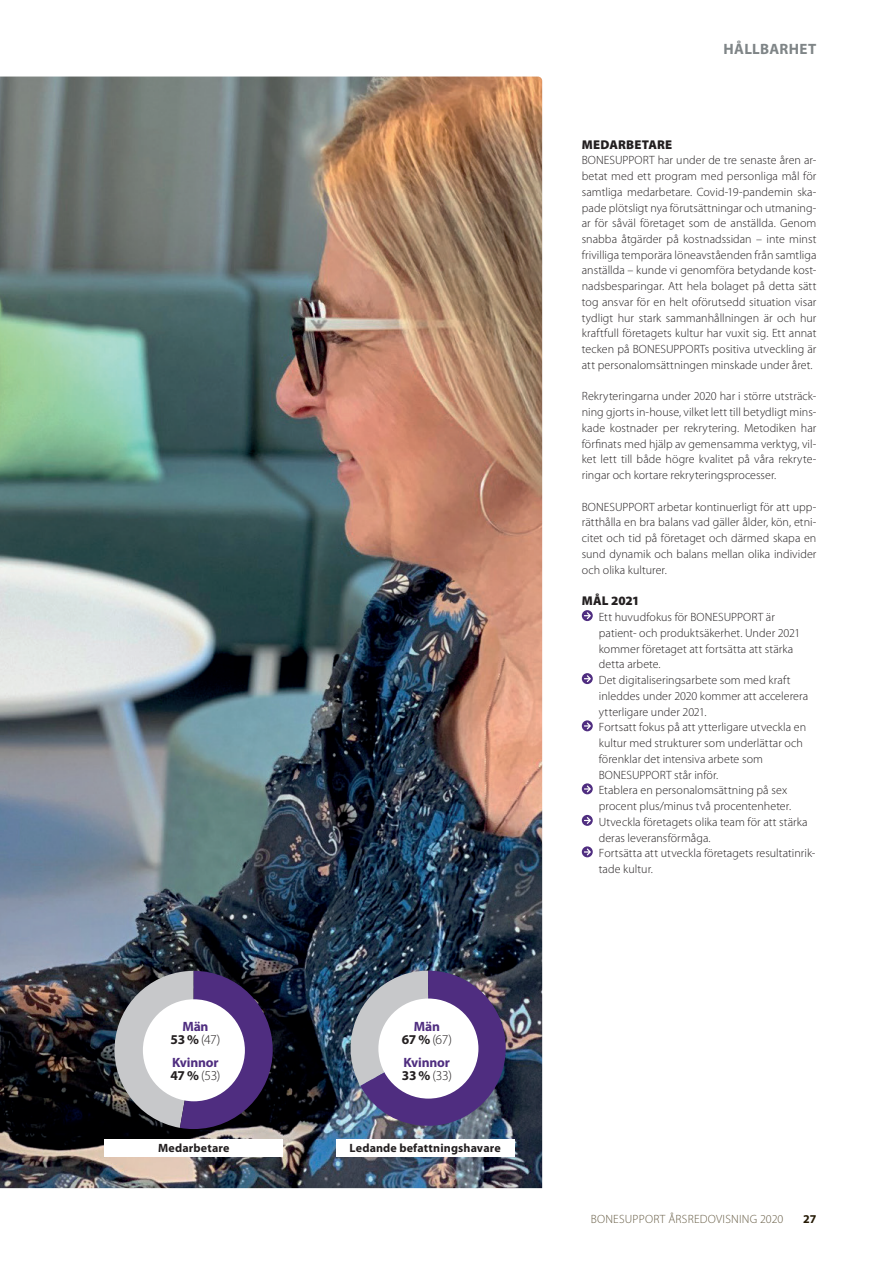
<style>
.page{position:relative;width:893px;height:1263px;background:#fff}
.page>*{position:absolute;margin:0;border:0;box-sizing:border-box;transform-origin:0 0}
.t1{font:700 15px "Myriad Pro";letter-spacing:.02em;color:#7f8587}
.t2{font:700 13.5px/13.5px "Myriad Pro";letter-spacing:-.01em;color:#4f2d80}
.t3{font:300 13.5px/13.5px "Myriad Pro";color:#231f20;text-align:center}
.t4{font:900 12.75px "Myriad Pro";letter-spacing:.005em;color:#231f20}
.t5{font:300 12px/15.8px "Myriad Pro";letter-spacing:.005em;color:#231f20;text-align:justify}
.t6{font:700 12px "Myriad Pro";letter-spacing:.01em;color:#231f20}
.t7{font:300 12px "Myriad Pro";letter-spacing:.02em;color:#665c44}
.t8{font:700 12px "Myriad Pro";color:#251a05}
.s1{font-weight:700;color:#4f2d80}
.s2{font-weight:700}
.s3{color:#231f20}
.s4{font-weight:300;color:#231f20}
</style>
<div class="page">
<img style="left:0;top:77px;width:542px;height:1111px">
<svg style="left:582px;top:610px;width:11px;height:11px"></svg>
<svg style="left:584px;top:612px;width:7px;height:7px"></svg>
<svg style="left:582px;top:673px;width:11px;height:11px"></svg>
<svg style="left:584px;top:675px;width:7px;height:7px"></svg>
<svg style="left:582px;top:720px;width:11px;height:11px"></svg>
<svg style="left:584px;top:722px;width:7px;height:7px"></svg>
<svg style="left:582px;top:783px;width:11px;height:11px"></svg>
<svg style="left:584px;top:785px;width:7px;height:7px"></svg>
<div style="left:582px;top:815px;width:11px;height:11px;background:#4f2d80;border-radius:50%"></div>
<svg style="left:584px;top:817px;width:7px;height:7px"></svg>
<svg style="left:582px;top:846px;width:11px;height:11px"></svg>
<svg style="left:584px;top:848px;width:7px;height:7px"></svg>
<div style="left:105px;top:1140px;width:178px;height:17px;background:#fff"></div>
<svg style="left:113px;top:971px;width:160px;height:158px;background:#635876"></svg>
<div style="left:143px;top:999px;width:102px;height:102px;background:#fff;border-radius:50%"></div>
<div style="left:336px;top:1140px;width:178px;height:17px;background:#fff"></div>
<img style="left:344px;top:971px;width:162px;height:155px">
<div style="left:378px;top:998px;width:100px;height:100px;background:#fff;border-radius:50%"></div>
<p class="t3" style="left:170px;top:1019px;width:52px"><span class="s1">Män<br></span><span class="s2">53 %</span> (47)</p>
<p class="t2" style="left:170px;top:1055px;width:52px">Kvinnor<br><span class="s3">47 %</span> <span class="s4">(53)</span></p>
<p class="t6" style="left:158px;top:1140px;width:73px">Medarbetare</p>
<p class="t3" style="left:402px;top:1019px;width:52px"><span class="s1">Män<br></span><span class="s2">67 %</span> (67)</p>
<p class="t2" style="left:402px;top:1055px;width:52px">Kvinnor<br><span class="s3">33 %</span> <span class="s4">(33)</span></p>
<p class="t6" style="left:350px;top:1140px;width:153px">Ledande befattningshavare</p>
<p class="t1" style="left:724px;top:39px;width:94px">HÅLLBARHET</p>
<p class="t4" style="left:582px;top:136px;width:92px">MEDARBETARE</p>
<p class="t5" style="left:582px;top:152px;width:236px">BONESUPPORT har under de tre senaste åren ar&shy;betat med ett program med personliga mål för samtliga medarbetare. Covid-19-pandemin ska&shy;pade plötsligt nya förutsättningar och utmaning&shy;ar för såväl företaget som de anställda. Genom snabba åtgärder på kostnadssidan – inte minst frivilliga temporära löneavståenden från samtliga anställda – kunde vi genomföra betydande kost&shy;nadsbesparingar. Att hela bolaget på detta sätt tog ansvar för en helt oförutsedd situation visar tydligt hur stark sammanhållningen är och hur kraftfull företagets kultur har vuxit sig. Ett annat tecken på BONESUPPORTs positiva utveckling är att personalomsättningen minskade under året.</p>
<p class="t5" style="left:582px;top:388px;width:236px">Rekryteringarna under 2020 har i större utsträck&shy;ning gjorts in-house, vilket lett till betydligt mins&shy;kade kostnader per rekrytering. Metodiken har förfinats med hjälp av gemensamma verktyg, vil&shy;ket lett till både högre kvalitet på våra rekryte&shy;ringar och kortare rekryteringsprocesser.</p>
<p class="t5" style="left:582px;top:499px;width:236px">BONESUPPORT arbetar kontinuerligt för att upp&shy;rätthålla en bra balans vad gäller ålder, kön, etni&shy;citet och tid på företaget och därmed skapa en sund dynamik och balans mellan olika individer och olika kulturer.</p>
<p class="t4" style="left:582px;top:592px;width:59px">MÅL 2021</p>
<p class="t5" style="left:599px;top:609px;width:218px;text-align:left">Ett huvudfokus för BONESUPPORT är patient- och produktsäkerhet. Under 2021 kommer företaget att fortsätta att stärka detta arbete.<br>Det digitaliseringsarbete som med kraft inleddes under 2020 kommer att accelerera ytterligare under 2021.<br>Fortsatt fokus på att ytterligare utveckla en kultur med strukturer som underlättar och förenklar det intensiva arbete som BONESUPPORT står inför.<br>Etablera en personalomsättning på sex procent plus/minus två procentenheter.<br>Utveckla företagets olika team för att stärka deras leveransförmåga.<br>Fortsätta att utveckla företagets resultatinrik&shy;tade kultur.</p>
<p class="t7" style="left:591px;top:1212px;width:194px">BONESUPPORT ÅRSREDOVISNING 2020</p>
<p class="t8" style="left:803px;top:1211px;width:15px">27</p>
</div>
